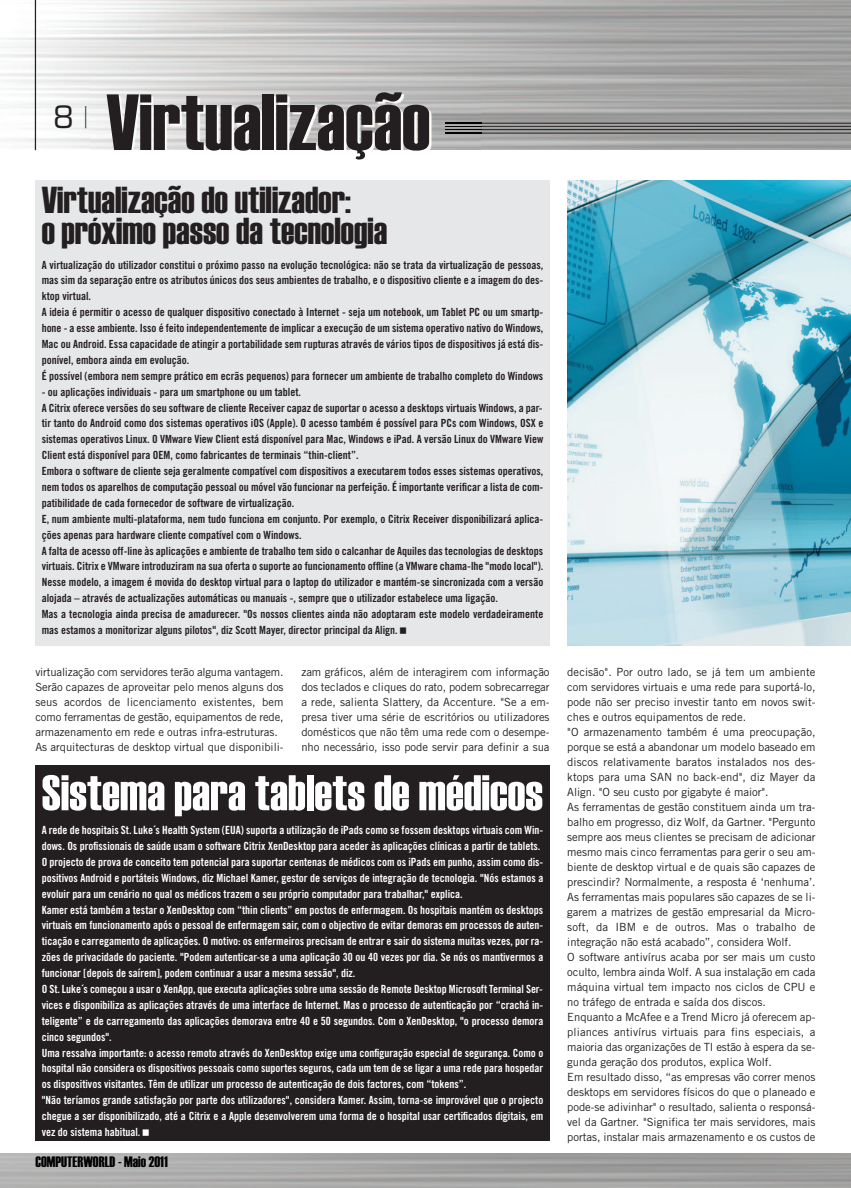
<style>
.page{position:relative;width:851px;height:1188px;background:#fff}
.page>*{position:absolute;margin:0;border:0;box-sizing:border-box;transform-origin:0 0}
.t1{font:79.38px "Haettenschweiler";color:#231f20}
.t2{font:50px "Haettenschweiler";color:#fff}
.t3{font:37.5px/31.2px "Haettenschweiler";color:#231f20}
.t4{font:30px "Eurostile LT Std";color:#231f20}
.t5{font:15.12px "Haettenschweiler";color:#000}
.t6{font:11.25px/15.9px "Trade Gothic LT Std Bd Cn 20";color:#231f20}
.t7{font:11.25px/15px "Trade Gothic LT Std";letter-spacing:-.005em;color:#231f20}
.t8{font:11.25px/15.9px "Trade Gothic LT Std Bd Cn 20";color:#fff}
.s1{font-stretch:condensed}
</style>
<div class="page">
<img style="left:0;top:0;width:850px;height:1187px">
<div style="left:0;top:150px;width:850px;height:1002px;background:#fff"></div>
<hr style="left:445px;top:123px;width:405px;height:1px;background:#231f20">
<hr style="left:445px;top:126px;width:405px;height:1px;background:#231f20">
<hr style="left:445px;top:129px;width:405px;height:1px;background:#231f20">
<hr style="left:445px;top:133px;width:405px;height:1px;background:#231f20">
<img style="left:90px;top:78px;width:391px;height:72px">
<img style="left:445px;top:123px;width:36px;height:1px">
<img style="left:445px;top:126px;width:36px;height:1px">
<img style="left:445px;top:129px;width:36px;height:1px">
<img style="left:445px;top:133px;width:36px;height:1px">
<hr style="left:35px;top:0;width:1px;height:150px;background:#231f20">
<div style="left:35px;top:180px;width:514px;height:465px;background:#e6e7e9"></div>
<div style="left:35px;top:765px;width:514px;height:375px;background:#231f20"></div>
<img style="left:567px;top:180px;width:283px;height:465px">
<h3 class="t4" style="left:53px;top:100px;width:36px">8 <span class="s1">|</span></h3>
<h1 class="t1" style="left:106px;top:94px;width:325px">Virtualização</h1>
<h3 class="t3" style="left:42px;top:186px;width:347px">Virtualização do utilizador:<br>o próximo passo da tecnologia</h3>
<p class="t6" style="left:42px;top:257px;width:503px">A virtualização do utilizador constitui o próximo passo na evolução tecnológica: não se trata da virtualização de pessoas, mas sim da separação entre os atributos únicos dos seus ambientes de trabalho, e o dispositivo cliente e a imagem do des&shy;ktop virtual.<br>A ideia é permitir o acesso de qualquer dispositivo conectado à Internet - seja um notebook, um Tablet PC ou um smartp&shy;hone - a esse ambiente. Isso é feito independentemente de implicar a execução de um sistema operativo nativo do Windows, Mac ou Android. Essa capacidade de atingir a portabilidade sem rupturas através de vários tipos de dispositivos já está dis&shy;ponível, embora ainda em evolução.<br>É possível (embora nem sempre prático em ecrãs pequenos) para fornecer um ambiente de trabalho completo do Windows</p>
<p class="t6" style="left:42px;top:384px;width:503px">- ou aplicações individuais - para um smartphone ou um tablet.<br>A Citrix oferece versões do seu software de cliente Receiver capaz de suportar o acesso a desktops virtuais Windows, a par&shy;tir tanto do Android como dos sistemas operativos iOS (Apple). O acesso também é possível para PCs com Windows, OSX e sistemas operativos Linux. O VMware View Client está disponível para Mac, Windows e iPad. A versão Linux do VMware View Client está disponível para OEM, como fabricantes de terminais “thin-client”.<br>Embora o software de cliente seja geralmente compatível com dispositivos a executarem todos esses sistemas operativos, nem todos os aparelhos de computação pessoal ou móvel vão funcionar na perfeição. É importante verificar a lista de com&shy;patibilidade de cada fornecedor de software de virtualização.<br>E, num ambiente multi-plataforma, nem tudo funciona em conjunto. Por exemplo, o Citrix Receiver disponibilizará aplica&shy;ções apenas para hardware cliente compatível com o Windows.<br>A falta de acesso off-line às aplicações e ambiente de trabalho tem sido o calcanhar de Aquiles das tecnologias de desktops virtuais. Citrix e VMware introduziram na sua oferta o suporte ao funcionamento offline (a VMware chama-lhe "modo local").<br>Nesse modelo, a imagem é movida do desktop virtual para o laptop do utilizador e mantém-se sincronizada com a versão alojada – através de actualizações automáticas ou manuais -, sempre que o utilizador estabelece uma ligação.<br>Mas a tecnologia ainda precisa de amadurecer. "Os nossos clientes ainda não adoptaram este modelo verdadeiramente mas estamos a monitorizar alguns pilotos", diz Scott Mayer, director principal da Align.</p>
<p class="t7" style="left:35px;top:665px;width:250px">virtualização com servidores terão alguma vantagem.<br>Serão capazes de aproveitar pelo menos alguns dos seus acordos de licenciamento existentes, bem como ferramentas de gestão, equipamentos de rede, armazenamento em rede e outras infra-estruturas.<br>As arquitecturas de desktop virtual que disponibili-</p>
<p class="t7" style="left:301px;top:665px;width:250px;text-align:justify">zam gráficos, além de interagirem com informação dos teclados e cliques do rato, podem sobrecarregar a rede, salienta Slattery, da Accenture. "Se a em&shy;presa tiver uma série de escritórios ou utilizadores domésticos que não têm uma rede com o desempe&shy;nho necessário, isso pode servir para definir a sua</p>
<p class="t7" style="left:567px;top:665px;width:250px">decisão". Por outro lado, se já tem um ambiente com servidores virtuais e uma rede para suportá-lo, pode não ser preciso investir tanto em novos swit&shy;ches e outros equipamentos de rede.<br>"O armazenamento também é uma preocupação, porque se está a abandonar um modelo baseado em discos relativamente baratos instalados nos des&shy;ktops para uma SAN no back-end", diz Mayer da Align. "O seu custo por gigabyte é maior".<br>As ferramentas de gestão constituem ainda um tra&shy;balho em progresso, diz Wolf, da Gartner. "Pergunto sempre aos meus clientes se precisam de adicionar mesmo mais cinco ferramentas para gerir o seu am&shy;biente de desktop virtual e de quais são capazes de prescindir? Normalmente, a resposta é ‘nenhuma’.<br>As ferramentas mais populares são capazes de se li&shy;garem a matrizes de gestão empresarial da Micro&shy;soft, da IBM e de outros. Mas o trabalho de integração não está acabado”, considera Wolf.<br>O software antivírus acaba por ser mais um custo oculto, lembra ainda Wolf. A sua instalação em cada máquina virtual tem impacto nos ciclos de CPU e no tráfego de entrada e saída dos discos.<br>Enquanto a McAfee e a Trend Micro já oferecem ap&shy;pliances antivírus virtuais para fins especiais, a maioria das organizações de TI estão à espera da se&shy;gunda geração dos produtos, explica Wolf.<br>Em resultado disso, “as empresas vão correr menos desktops em servidores físicos do que o planeado e pode-se adivinhar" o resultado, salienta o responsá&shy;vel da Gartner. "Significa ter mais servidores, mais portas, instalar mais armazenamento e os custos de</p>
<h2 class="t2" style="left:42px;top:775px;width:502px">Sistema para tablets de médicos</h2>
<p class="t8" style="left:42px;top:822px;width:503px">A rede de hospitais St. Luke´s Health System (EUA) suporta a utilização de iPads como se fossem desktops virtuais com Win&shy;dows. Os profissionais de saúde usam o software Citrix XenDesktop para aceder às aplicações clínicas a partir de tablets.<br>O projecto de prova de conceito tem potencial para suportar centenas de médicos com os iPads em punho, assim como dis&shy;positivos Android e portáteis Windows, diz Michael Kamer, gestor de serviços de integração de tecnologia. "Nós estamos a evoluir para um cenário no qual os médicos trazem o seu próprio computador para trabalhar," explica.<br>Kamer está também a testar o XenDesktop com “thin clients” em postos de enfermagem. Os hospitais mantém os desktops virtuais em funcionamento após o pessoal de enfermagem sair, com o objectivo de evitar demoras em processos de auten&shy;ticação e carregamento de aplicações. O motivo: os enfermeiros precisam de entrar e sair do sistema muitas vezes, por ra&shy;zões de privacidade do paciente. "Podem autenticar-se a uma aplicação 30 ou 40 vezes por dia. Se nós os mantivermos a funcionar [depois de saírem], podem continuar a usar a mesma sessão", diz.<br>O St. Luke´s começou a usar o XenApp, que executa aplicações sobre uma sessão de Remote Desktop Microsoft Terminal Ser&shy;vices e disponibiliza as aplicações através de uma interface de Internet. Mas o processo de autenticação por “crachá in&shy;teligente” e de carregamento das aplicações demorava entre 40 e 50 segundos. Com o XenDesktop, "o processo demora cinco segundos".<br>Uma ressalva importante: o acesso remoto através do XenDesktop exige uma configuração especial de segurança. Como o hospital não considera os dispositivos pessoais como suportes seguros, cada um tem de se ligar a uma rede para hospedar os dispositivos visitantes. Têm de utilizar um processo de autenticação de dois factores, com “tokens”.<br>"Não teríamos grande satisfação por parte dos utilizadores", considera Kamer. Assim, torna-se improvável que o projecto chegue a ser disponibilizado, até a Citrix e a Apple desenvolverem uma forma de o hospital usar certificados digitais, em vez do sistema habitual.</p>
<h3 class="t5" style="left:35px;top:1155px;width:134px">COMPUTERWORLD - Maio 2011</h3>
</div>
